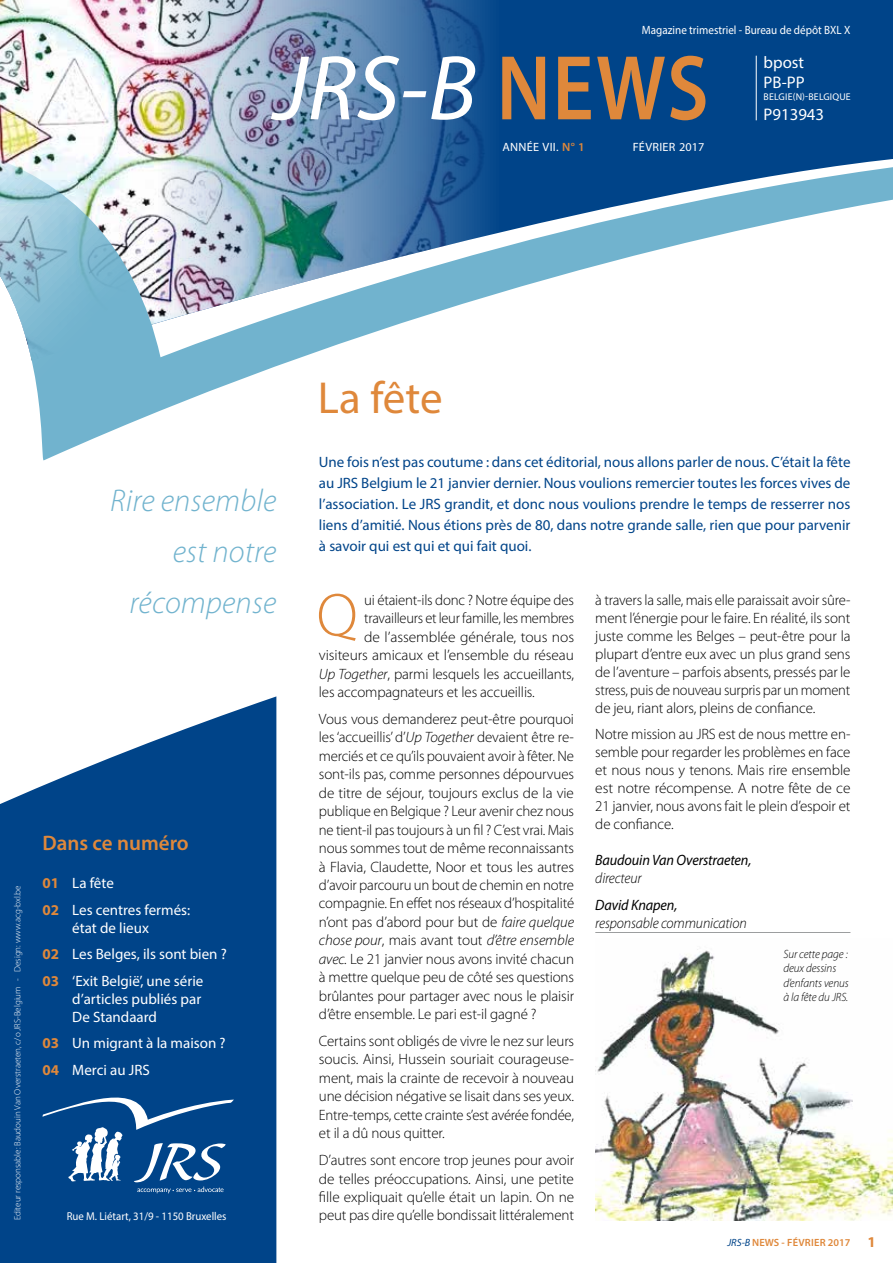
<style>
.page{position:relative;width:893px;height:1263px;background:#fff}
.page>*{position:absolute;margin:0;border:0;box-sizing:border-box;transform-origin:0 0}
.t1{font:45px "Myriad Pro";letter-spacing:-.005em;color:#df883b}
.t2{font:italic 300 31.5px/51px "Myriad Pro";letter-spacing:.005em;color:#71b3ce;text-align:right}
.t3{font:600 21px "Myriad Pro";color:#df883b}
.t4{font:16.8px/20.1px "Myriad Pro";color:#fff}
.t5{font:300 15px/18.5px "Myriad Pro";letter-spacing:-.01em;color:#000;text-align:justify}
.t6{font:15px/21px "Myriad Pro";color:#004489;text-align:justify}
.t7{font:15px/26.5px "Myriad Pro";color:#fff}
.t8{font:300 15px "Myriad Pro";letter-spacing:-.01em;color:#000;scale:.96 1}
.t9{font:italic 15px "Myriad Pro";letter-spacing:-.01em;color:#000;scale:.95 1}
.t10{font:italic 300 15px "Myriad Pro";letter-spacing:-.01em;color:#000;scale:.95 1}
.t11{font:700 15px "Myriad Pro";color:#df883b}
.t12{font:italic 300 12px/14.4px "Myriad Pro";letter-spacing:-.005em;color:#000;scale:.95 1}
.t13{font:12px "Myriad Pro";color:#fff;scale:.93 1}
.t14{font:12px "Myriad Pro";letter-spacing:.025em;color:#fff}
.t15{font:11.4px "Myriad Pro";color:#fff;scale:.95 1}
.t16{font:600 10.5px "Myriad Pro";letter-spacing:.015em;color:#df883b}
.t17{font:9.75px "Myriad Pro";letter-spacing:.02em;color:#fff}
.t18{font:300 9px "Myriad Pro";color:#fff}
.s1{font-weight:600;color:#df883b}
.s2{font-weight:700;color:#df883b}
.s3{font-style:italic}
.s4{font-weight:400;font-style:italic;color:#004489}
</style>
<div class="page">
<div style="left:498px;top:0;width:395px;height:152px;background:#004489"></div>
<img style="left:0;top:0;width:498px;height:152px">
<svg style="left:0;top:152px;width:893px;height:309px"></svg>
<svg style="left:0;top:696px;width:276px;height:567px;background:#1b5895"></svg>
<svg style="left:42px;top:1081px;width:192px;height:112px;background:#29629c"></svg>
<svg style="left:502px;top:56px;width:203px;height:64px;background:#666364"></svg>
<hr style="left:756px;top:56px;width:1px;height:64px;background:#fff">
<svg style="left:271px;top:56px;width:204px;height:64px"></svg>
<img style="left:595px;top:949px;width:298px;height:271px">
<hr style="left:595px;top:932px;width:255px;height:1px;background:#9c9e9f">
<svg style="left:319px;top:594px;width:37px;height:47px"></svg>
<p class="t13" style="left:642px;top:23px;width:226px">Magazine trimestriel - Bureau de dépôt BXL X</p>
<p class="t14" style="left:502px;top:139px;width:84px">ANNÉE VII. <span class="s1">N° 1</span></p>
<p class="t14" style="left:633px;top:139px;width:73px">FÉVRIER 2017</p>
<p class="t4" style="left:763px;top:52px;width:43px">bpost<br>PB-PP</p>
<p class="t17" style="left:764px;top:91px;width:89px">BELGIE(N)-BELGIQUE</p>
<p class="t4" style="left:763px;top:104px;width:62px">P913943</p>
<h2 class="t2" style="left:110px;top:475px;width:168px">Rire ensemble est notre récompense</h2>
<p class="t18" style="left:12px;top:1220px;width:337px;rotate:-90deg">Editeur responsable: Baudouin Van Overstraeten, c/o JRS-Belgium - Design: www.acg-bxl.be</p>
<h3 class="t3" style="left:43px;top:830px;width:148px">Dans ce numéro</h3>
<p class="t7" style="left:43px;top:869px;width:149px"><span class="s2">01</span> La fête<br><span class="s2">02</span> Les centres fermés:</p>
<p class="t7" style="left:43px;top:914px;width:186px;text-indent:30px">état de lieux<br><span class="s2">02</span> Les Belges, ils sont bien ?<br><span class="s2">03</span> ‘Exit België’, une série</p>
<p class="t7" style="left:72px;top:989px;width:130px;line-height:18px">d’articles publiés par<br>De Standaard</p>
<p class="t7" style="left:43px;top:1029px;width:185px"><span class="s2">03</span> Un migrant à la maison ?<br><span class="s2">04</span> Merci au JRS</p>
<p class="t15" style="left:67px;top:1209px;width:170px">Rue M. Liétart, 31/9 - 1150 Bruxelles</p>
<h1 class="t1" style="left:318px;top:370px;width:126px">La fête</h1>
<p class="t6" style="left:319px;top:451px;width:533px">Une fois n’est pas coutume : dans cet éditorial, nous allons parler de nous. C’était la fête au JRS Belgium le 21 janvier dernier. Nous voulions remercier toutes les forces vives de l’association. Le JRS grandit, et donc nous voulions prendre le temps de resserrer nos liens d’amitié. Nous étions près de 80, dans notre grande salle, rien que pour parvenir à savoir qui est qui et qui fait quoi.</p>
<p class="t5" style="left:364px;top:590px;width:211px">ui étaient-ils donc ? Notre équipe des</p>
<p class="t8" style="left:364px;top:609px;width:220px">travailleurs et leur famille, les membres</p>
<p class="t5" style="left:364px;top:627px;width:211px">de l’assemblée générale, tous nos</p>
<p class="t5" style="left:319px;top:646px;width:256px">visiteurs amicaux et l’ensemble du réseau</p>
<p class="t5" style="left:319px;top:664px;width:257px"><span class="s3">Up Together</span>, parmi lesquels les accueillants,</p>
<p class="t5" style="left:319px;top:683px;width:217px">les accompagnateurs et les accueillis.</p>
<p class="t5" style="left:319px;top:710px;width:257px">Vous vous demanderez peut-être pourquoi les ‘accueillis’ d’<span class="s3">Up Together</span> devaient être re&shy;merciés et ce qu’ils pouvaient avoir à fêter. Ne sont-ils pas, comme personnes dépourvues de titre de séjour, toujours exclus de la vie publique en Belgique ? Leur avenir chez nous ne tient-il pas toujours à un fil ? C’est vrai. Mais nous sommes tout de même reconnaissants à Flavia, Claudette, Noor et tous les autres d’avoir parcouru un bout de chemin en notre compagnie. En effet nos réseaux d’hospitalité n’ont pas d’abord pour but de <span class="s3">faire quelque chose pour</span>, mais avant tout <span class="s3">d’être ensemble avec.</span> Le 21 janvier nous avons invité chacun à mettre quelque peu de côté ses questions brûlantes pour partager avec nous le plaisir d’être ensemble. Le pari est-il gagné ?</p>
<p class="t5" style="left:319px;top:1032px;width:257px">Certains sont obligés de vivre le nez sur leurs soucis. Ainsi, Hussein souriait courageuse&shy;ment, mais la crainte de recevoir à nouveau une décision négative se lisait dans ses yeux.<br>Entre-temps, cette crainte s’est avérée fondée, et il a dû nous quitter.</p>
<p class="t5" style="left:319px;top:1151px;width:257px">D’autres sont encore trop jeunes pour avoir de telles préoccupations. Ainsi, une petite fille expliquait qu’elle était un lapin. On ne peut pas dire qu’elle bondissait littéralement</p>
<p class="t5" style="left:595px;top:591px;width:257px;line-height:18px">à travers la salle, mais elle paraissait avoir sûre&shy;ment l’énergie pour le faire. En réalité, ils sont juste comme les Belges – peut-être pour la plupart d’entre eux avec un plus grand sens de l’aventure – parfois absents, pressés par le stress, puis de nouveau surpris par un moment de jeu, riant alors, pleins de confiance.</p>
<p class="t5" style="left:595px;top:725px;width:257px;line-height:18px">Notre mission au JRS est de nous mettre en&shy;semble pour regarder les problèmes en face et nous nous y tenons. Mais rire ensemble est notre récompense. A notre fête de ce 21 janvier, nous avons fait le plein d’espoir et de confiance.</p>
<p class="t9" style="left:595px;top:851px;width:166px">Baudouin Van Overstraeten,</p>
<p class="t10" style="left:595px;top:869px;width:50px">directeur</p>
<p class="t9" style="left:595px;top:896px;width:88px">David Knapen,</p>
<p class="t10" style="left:595px;top:914px;width:161px">responsable communication</p>
<p class="t12" style="left:783px;top:947px;width:70px">Sur cette page : deux dessins d’enfants venus à la fête du JRS.</p>
<p class="t16" style="left:727px;top:1235px;width:125px"><span class="s4">JRS-B</span> NEWS - FÉVRIER 2017</p>
<p class="t11" style="left:867px;top:1232px;width:10px">1</p>
</div>
